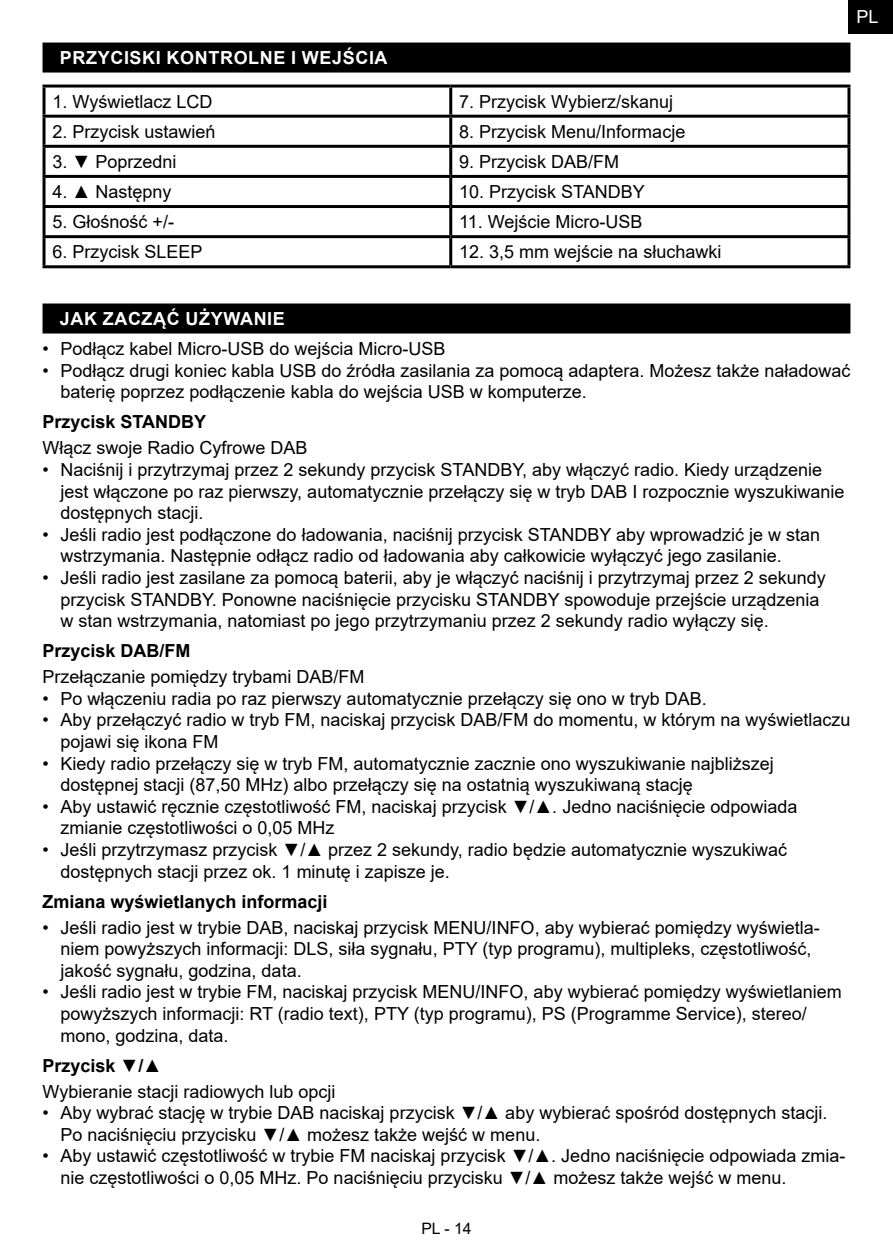
<style>
.page{position:relative;width:893px;height:1259px;background:#fff}
.page>*{position:absolute;margin:0;border:0;box-sizing:border-box;transform-origin:0 0}
.t1{font:18px/21.6px "Arial";color:#000}
.t2{font:700 18px "Arial";color:#000}
.t3{font:700 18px "Arial";letter-spacing:.035em;color:#fff}
.t4{font:18px "Arial";color:#fff}
.t5{font:15.6px "Arial";color:#000}
</style>
<div class="page">
<div style="left:848px;top:0;width:45px;height:34px;background:#000"></div>
<div style="left:43px;top:43px;width:807px;height:30px;background:#000"></div>
<div style="left:43px;top:303px;width:807px;height:30px;background:#000"></div>
<hr style="left:43px;top:85px;width:408px;height:3px;background:#000">
<hr style="left:43px;top:88px;width:3px;height:27px;background:#000">
<hr style="left:451px;top:85px;width:399px;height:3px;background:#000">
<hr style="left:449px;top:88px;width:3px;height:27px;background:#000">
<hr style="left:847px;top:88px;width:3px;height:27px;background:#000">
<hr style="left:43px;top:115px;width:408px;height:3px;background:#000">
<hr style="left:43px;top:118px;width:3px;height:27px;background:#000">
<hr style="left:451px;top:115px;width:399px;height:3px;background:#000">
<hr style="left:449px;top:118px;width:3px;height:27px;background:#000">
<hr style="left:847px;top:118px;width:3px;height:27px;background:#000">
<hr style="left:43px;top:145px;width:408px;height:3px;background:#000">
<hr style="left:43px;top:148px;width:3px;height:27px;background:#000">
<hr style="left:451px;top:145px;width:399px;height:3px;background:#000">
<hr style="left:449px;top:148px;width:3px;height:27px;background:#000">
<hr style="left:847px;top:148px;width:3px;height:27px;background:#000">
<hr style="left:43px;top:175px;width:408px;height:3px;background:#000">
<hr style="left:43px;top:178px;width:3px;height:27px;background:#000">
<hr style="left:451px;top:175px;width:399px;height:3px;background:#000">
<hr style="left:449px;top:178px;width:3px;height:27px;background:#000">
<hr style="left:847px;top:178px;width:3px;height:27px;background:#000">
<hr style="left:43px;top:205px;width:408px;height:3px;background:#000">
<hr style="left:43px;top:208px;width:3px;height:27px;background:#000">
<hr style="left:451px;top:205px;width:399px;height:3px;background:#000">
<hr style="left:449px;top:208px;width:3px;height:27px;background:#000">
<hr style="left:847px;top:208px;width:3px;height:27px;background:#000">
<hr style="left:43px;top:235px;width:408px;height:3px;background:#000">
<hr style="left:43px;top:238px;width:3px;height:27px;background:#000">
<hr style="left:451px;top:235px;width:399px;height:3px;background:#000">
<hr style="left:449px;top:238px;width:3px;height:27px;background:#000">
<hr style="left:847px;top:238px;width:3px;height:27px;background:#000">
<hr style="left:43px;top:265px;width:408px;height:3px;background:#000">
<hr style="left:451px;top:265px;width:399px;height:3px;background:#000">
<p class="t3" style="left:60px;top:45px;width:329px">PRZYCISKI KONTROLNE I WEJŚCIA</p>
<p class="t1" style="left:53px;top:90px;width:161px">1. Wyświetlacz LCD</p>
<p class="t1" style="left:459px;top:90px;width:215px">7. Przycisk Wybierz/skanuj</p>
<p class="t1" style="left:53px;top:121px;width:165px">2. Przycisk ustawień</p>
<p class="t1" style="left:459px;top:121px;width:228px">8. Przycisk Menu/Informacje</p>
<p class="t1" style="left:53px;top:151px;width:125px">3. ▼ Poprzedni</p>
<p class="t1" style="left:459px;top:151px;width:162px">9. Przycisk DAB/FM</p>
<p class="t1" style="left:53px;top:181px;width:120px">4. ▲ Następny</p>
<p class="t1" style="left:459px;top:181px;width:187px">10. Przycisk STANDBY</p>
<p class="t1" style="left:53px;top:211px;width:123px">5. Głośność +/-</p>
<p class="t1" style="left:459px;top:211px;width:185px">11. Wejście Micro-USB</p>
<p class="t1" style="left:53px;top:241px;width:152px">6. Przycisk SLEEP</p>
<p class="t1" style="left:459px;top:241px;width:264px">12. 3,5 mm wejście na słuchawki</p>
<p class="t4" style="left:856px;top:4px;width:24px">PL</p>
<p class="t3" style="left:60px;top:306px;width:227px">JAK ZACZĄĆ UŻYWANIE</p>
<p class="t1" style="left:43px;top:338px;width:405px">• Podłącz kabel Micro-USB do wejścia Micro-USB</p>
<p class="t1" style="left:61px;top:359px;width:791px;text-indent:-18px">• Podłącz drugi koniec kabla USB do źródła zasilania za pomocą adaptera. Możesz także naładować baterię poprzez podłączenie kabla do wejścia USB w komputerze.</p>
<p class="t2" style="left:43px;top:409px;width:165px">Przycisk STANDBY</p>
<p class="t1" style="left:43px;top:437px;width:267px">Włącz swoje Radio Cyfrowe DAB</p>
<p class="t1" style="left:61px;top:459px;width:785px;text-indent:-18px">• Naciśnij i przytrzymaj przez 2 sekundy przycisk STANDBY, aby włączyć radio. Kiedy urządzenie jest włączone po raz pierwszy, automatycznie przełączy się w tryb DAB I rozpocznie wyszukiwanie dostępnych stacji.</p>
<p class="t1" style="left:61px;top:523px;width:761px;text-indent:-18px">• Jeśli radio jest podłączone do ładowania, naciśnij przycisk STANDBY aby wprowadzić je w stan wstrzymania. Następnie odłącz radio od ładowania aby całkowicie wyłączyć jego zasilanie.</p>
<p class="t1" style="left:61px;top:567px;width:767px;text-indent:-18px">• Jeśli radio jest zasilane za pomocą baterii, aby je włączyć naciśnij i przytrzymaj przez 2 sekundy przycisk STANDBY. Ponowne naciśnięcie przycisku STANDBY spowoduje przejście urządzenia w stan wstrzymania, natomiast po jego przytrzymaniu przez 2 sekundy radio wyłączy się.</p>
<p class="t2" style="left:43px;top:638px;width:150px">Przycisk DAB/FM</p>
<p class="t1" style="left:43px;top:666px;width:324px">Przełączanie pomiędzy trybami DAB/FM</p>
<p class="t1" style="left:43px;top:687px;width:666px">• Po włączeniu radia po raz pierwszy automatycznie przełączy się ono w tryb DAB.</p>
<p class="t1" style="left:61px;top:709px;width:791px;text-indent:-18px">• Aby przełączyć radio w tryb FM, naciskaj przycisk DAB/FM do momentu, w którym na wyświetlaczu pojawi się ikona FM</p>
<p class="t1" style="left:61px;top:752px;width:715px;text-indent:-18px">• Kiedy radio przełączy się w tryb FM, automatycznie zacznie ono wyszukiwanie najbliższej dostępnej stacji (87,50 MHz) albo przełączy się na ostatnią wyszukiwaną stację</p>
<p class="t1" style="left:61px;top:795px;width:738px;text-indent:-18px">• Aby ustawić ręcznie częstotliwość FM, naciskaj przycisk ▼/▲. Jedno naciśnięcie odpowiada zmianie częstotliwości o 0,05 MHz</p>
<p class="t1" style="left:61px;top:838px;width:728px;text-indent:-18px">• Jeśli przytrzymasz przycisk ▼/▲ przez 2 sekundy, radio będzie automatycznie wyszukiwać dostępnych stacji przez ok. 1 minutę i zapisze je.</p>
<p class="t2" style="left:43px;top:888px;width:287px">Zmiana wyświetlanych informacji</p>
<p class="t1" style="left:61px;top:916px;width:761px;text-indent:-18px">• Jeśli radio jest w trybie DAB, naciskaj przycisk MENU/INFO, aby wybierać pomiędzy wyświetla&shy;niem powyższych informacji: DLS, siła sygnału, PTY (typ programu), multipleks, częstotliwość, jakość sygnału, godzina, data.</p>
<p class="t1" style="left:61px;top:981px;width:783px;text-indent:-18px">• Jeśli radio jest w trybie FM, naciskaj przycisk MENU/INFO, aby wybierać pomiędzy wyświetlaniem powyższych informacji: RT (radio text), PTY (typ programu), PS (Programme Service), stereo/ mono, godzina, data.</p>
<p class="t2" style="left:43px;top:1052px;width:120px">Przycisk ▼/▲</p>
<p class="t1" style="left:43px;top:1080px;width:294px">Wybieranie stacji radiowych lub opcji</p>
<p class="t1" style="left:61px;top:1102px;width:768px;text-indent:-18px">• Aby wybrać stację w trybie DAB naciskaj przycisk ▼/▲ aby wybierać spośród dostępnych stacji.<br>Po naciśnięciu przycisku ▼/▲ możesz także wejść w menu.</p>
<p class="t1" style="left:61px;top:1145px;width:786px;text-indent:-18px">• Aby ustawić częstotliwość w trybie FM naciskaj przycisk ▼/▲. Jedno naciśnięcie odpowiada zmia&shy;nie częstotliwości o 0,05 MHz. Po naciśnięciu przycisku ▼/▲ możesz także wejść w menu.</p>
<p class="t5" style="left:421px;top:1217px;width:52px">PL - 14</p>
</div>
